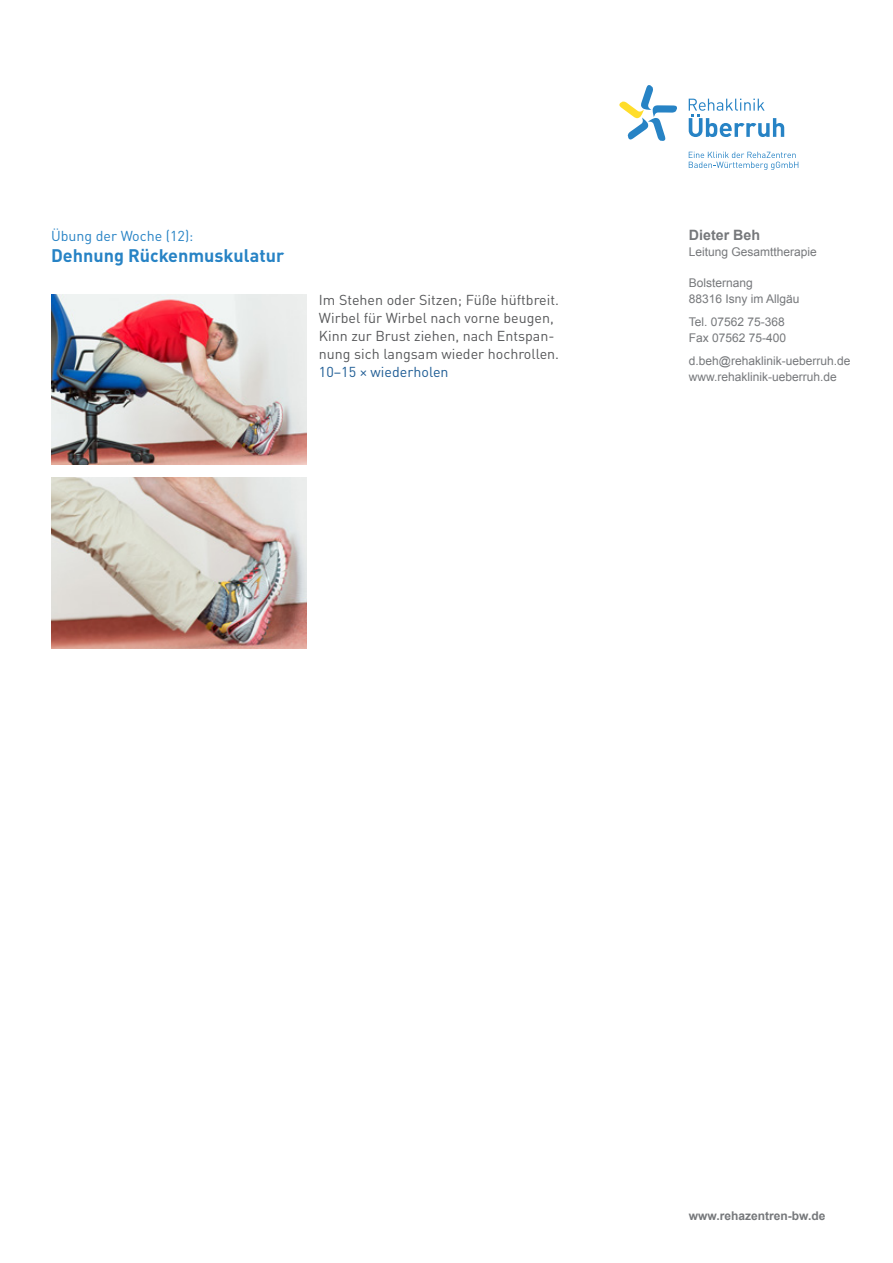
<style>
.page{position:relative;width:893px;height:1263px;background:#fff}
.page>*{position:absolute;margin:0;border:0;box-sizing:border-box;transform-origin:0 0}
.t1{font:700 18px "DINOT";color:#2783c5}
.t2{font:14.25px/18px "DINOT";color:#57585a}
.t3{font:14.25px "DINOT";color:#2783c5}
.t4{font:14.25px "DINOT";color:#1f5d95}
.t5{font:700 14.25px "Arial";color:#76787b}
.t6{font:12px/15.8px "Arial";color:#76787b}
.t7{font:700 12px "Arial";color:#76787b}
</style>
<div class="page">
<svg style="left:619px;top:85px;width:58px;height:56px"></svg>
<svg style="left:689px;top:99px;width:95px;height:38px"></svg>
<svg style="left:689px;top:152px;width:109px;height:18px"></svg>
<img style="left:51px;top:294px;width:255px;height:171px">
<img style="left:51px;top:477px;width:255px;height:171px">
<p class="t3" style="left:51px;top:226px;width:144px">Übung der Woche (12):</p>
<h1 class="t1" style="left:51px;top:244px;width:235px">Dehnung Rückenmuskulatur</h1>
<p class="t2" style="left:319px;top:291px;width:242px">Im Stehen oder Sitzen; Füße hüftbreit.<br>Wirbel für Wirbel nach vorne beugen, Kinn zur Brust ziehen, nach Entspan&shy;nung sich langsam wieder hochrollen.</p>
<p class="t4" style="left:319px;top:363px;width:131px">10–15 × wiederholen</p>
<p class="t5" style="left:689px;top:225px;width:73px">Dieter Beh</p>
<p class="t6" style="left:689px;top:244px;width:130px">Leitung Gesamttherapie</p>
<p class="t6" style="left:689px;top:275px;width:112px">Bolsternang<br>88316 Isny im Allgäu</p>
<p class="t6" style="left:689px;top:314px;width:99px">Tel. 07562 75-368<br>Fax 07562 75-400</p>
<p class="t6" style="left:689px;top:353px;width:163px">d.beh@rehaklinik-ueberruh.de www.rehaklinik-ueberruh.de</p>
<p class="t7" style="left:689px;top:1208px;width:138px">www.rehazentren-bw.de</p>
</div>
